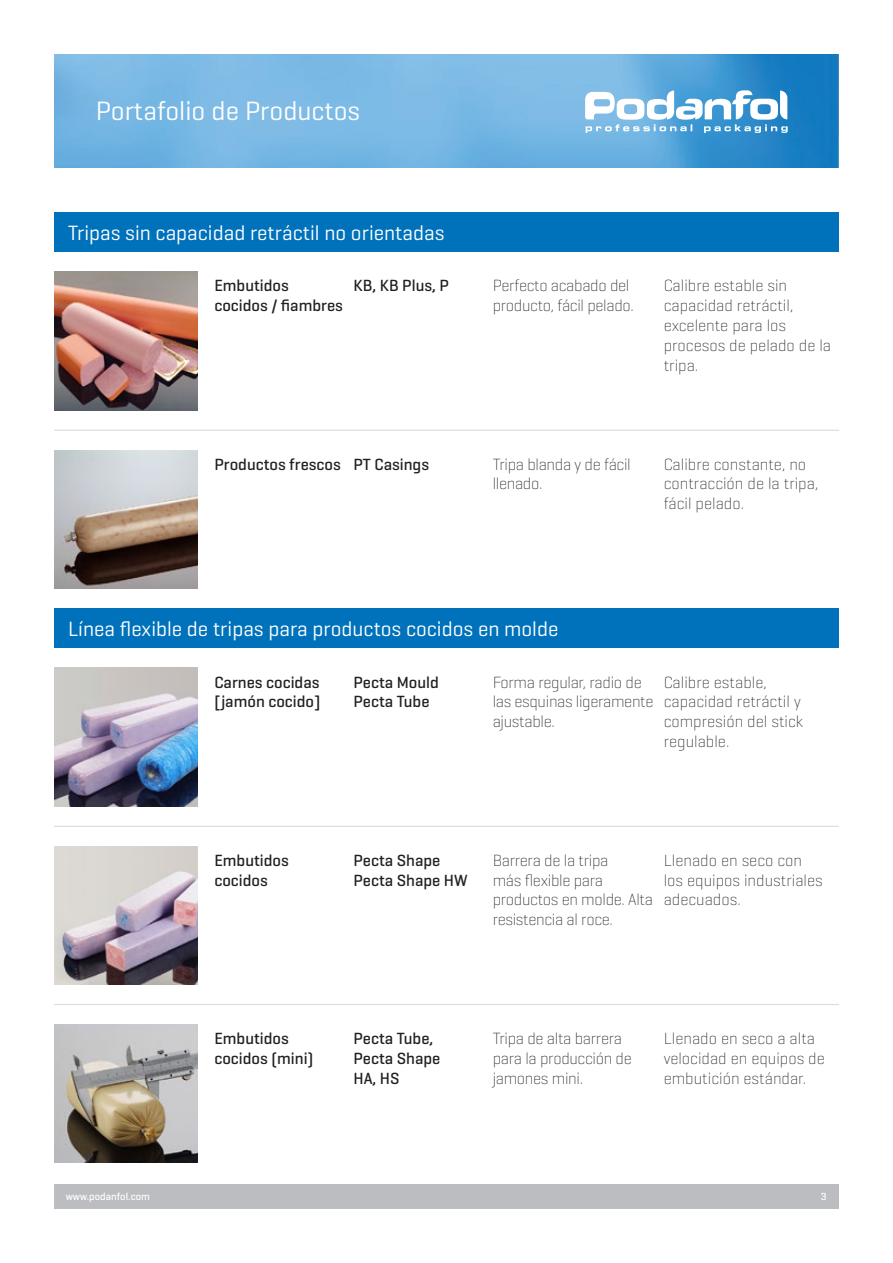
<style>
.page{position:relative;width:893px;height:1263px;background:#fff}
.page>*{position:absolute;margin:0;border:0;box-sizing:border-box;transform-origin:0 0}
.t1{font:27px "Geogrotesque";color:#fff}
.t2{font:21px "Geogrotesque";color:#fff}
.t3{font:200 16.5px/19.8px "Geogrotesque";color:#231f20}
.t4{font:200 16.5px/19.8px "Geogrotesque";letter-spacing:-.02em;color:#231f20}
.t5{font:500 16.5px/19.8px "Geogrotesque";color:#231f20}
.t6{font:500 10.5px "Geogrotesque";color:#fff}
</style>
<div class="page">
<img style="left:54px;top:54px;width:785px;height:113px">
<div style="left:54px;top:608px;width:785px;height:40px;background:#0072bc"></div>
<div style="left:54px;top:212px;width:785px;height:40px;background:#0072bc"></div>
<svg style="left:585px;top:90px;width:203px;height:43px"></svg>
<div style="left:54px;top:1184px;width:785px;height:25px;background:#bcbdc0"></div>
<hr style="left:54px;top:826px;width:785px;height:1px;background:#dcdddf">
<hr style="left:54px;top:430px;width:785px;height:1px;background:#dcdddf">
<hr style="left:54px;top:1004px;width:785px;height:1px;background:#dcdddf">
<img style="left:54px;top:272px;width:143px;height:138px">
<img style="left:54px;top:668px;width:143px;height:138px">
<img style="left:54px;top:846px;width:143px;height:139px">
<img style="left:54px;top:450px;width:143px;height:139px">
<img style="left:54px;top:1024px;width:143px;height:139px">
<p class="t1" style="left:96px;top:94px;width:266px">Portafolio de Productos</p>
<p class="t2" style="left:68px;top:219px;width:378px">Tripas sin capacidad retráctil no orientadas</p>
<p class="t5" style="left:214px;top:276px;width:130px">Embutidos cocidos / fiambres</p>
<p class="t5" style="left:354px;top:276px;width:97px">KB, KB Plus, P</p>
<p class="t4" style="left:493px;top:275px;width:143px">Perfecto acabado del producto, fácil pelado.</p>
<p class="t3" style="left:664px;top:275px;width:169px">Calibre estable sin capacidad retráctil, excelente para los procesos de pelado de la tripa.</p>
<p class="t5" style="left:214px;top:454px;width:128px">Productos frescos</p>
<p class="t5" style="left:354px;top:454px;width:77px">PT Casings</p>
<p class="t4" style="left:493px;top:454px;width:140px">Tripa blanda y de fácil llenado.</p>
<p class="t3" style="left:664px;top:454px;width:156px">Calibre constante, no contracción de la tripa, fácil pelado.</p>
<p class="t2" style="left:68px;top:615px;width:492px">Línea flexible de tripas para productos cocidos en molde</p>
<p class="t5" style="left:214px;top:672px;width:107px">Carnes cocidas [jamón cocido]</p>
<p class="t5" style="left:354px;top:672px;width:87px">Pecta Mould</p>
<p class="t5" style="left:354px;top:691px;width:78px">Pecta Tube</p>
<p class="t4" style="left:493px;top:671px;width:162px">Forma regular, radio de las esquinas ligeramente ajustable.</p>
<p class="t3" style="left:664px;top:671px;width:141px">Calibre estable, capacidad retráctil y compresión del stick regulable.</p>
<p class="t5" style="left:214px;top:850px;width:76px">Embutidos cocidos</p>
<p class="t5" style="left:354px;top:850px;width:88px">Pecta Shape</p>
<p class="t5" style="left:354px;top:870px;width:115px">Pecta Shape HW</p>
<p class="t4" style="left:493px;top:850px;width:162px">Barrera de la tripa<br>más flexible para productos en molde. Alta resistencia al roce.</p>
<p class="t3" style="left:664px;top:850px;width:161px">Llenado en seco con los equipos industriales adecuados.</p>
<p class="t5" style="left:214px;top:1028px;width:101px">Embutidos cocidos (mini)</p>
<p class="t5" style="left:354px;top:1028px;width:88px">Pecta Tube,<br>Pecta Shape<br>HA, HS</p>
<p class="t4" style="left:493px;top:1028px;width:141px">Tripa de alta barrera para la producción de jamones mini.</p>
<p class="t3" style="left:664px;top:1028px;width:163px">Llenado en seco a alta velocidad en equipos de embutición estándar.</p>
<p class="t6" style="left:66px;top:1190px;width:86px">www.podanfol.com</p>
<p class="t6" style="left:821px;top:1190px;width:7px">3</p>
</div>
